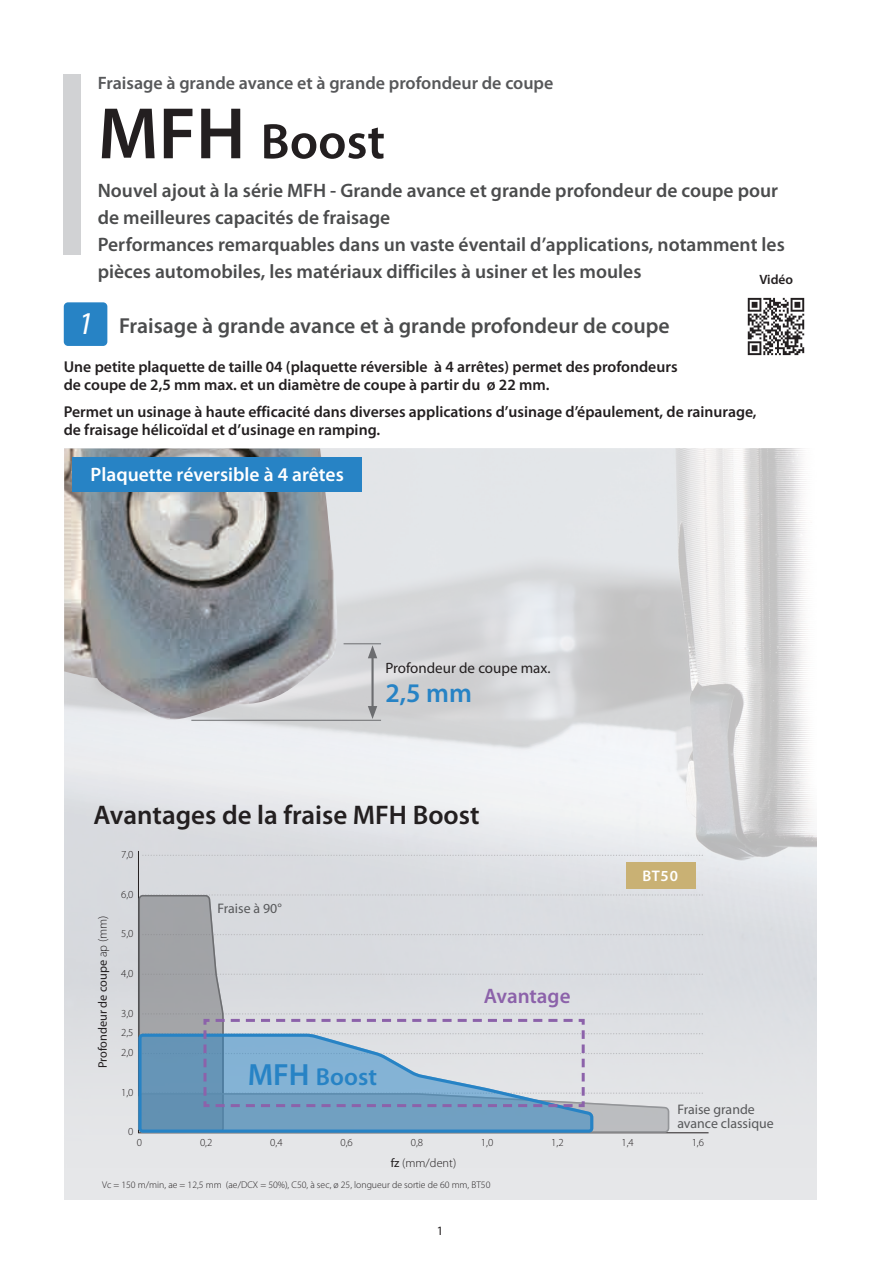
<style>
.page{position:relative;width:893px;height:1263px;background:#fff}
.page>*{position:absolute;margin:0;border:0;box-sizing:border-box;transform-origin:0 0}
.t1{font:600 50.25px "Myriad Pro";color:#231f20}
.t2{font:600 27px "Myriad Pro";color:#231f20}
.t3{font:600 27px "Myriad Pro";color:#2783c5}
.t4{font:600 24.6px "Myriad Pro";color:#2783c5}
.t5{font:600 21.75px "Myriad Pro";color:#4b4c4d}
.t6{font:600 21px "Myriad Pro";color:#8c62aa}
.t7{font:600 19.5px/27px "Myriad Pro";color:#4b4c4d}
.t8{font:600 19.5px "Myriad Pro";color:#fff}
.t9{font:600 18px "Myriad Pro";color:#57585a}
.t10{font:600 15.75px/18px "Myriad Pro";color:#231f20}
.t11{font:600 15.45px "Myriad Pro";color:#fff}
.t12{font:15px "Myriad Pro";color:#231f20}
.t13{font:13.8px/13.8px "Myriad Pro";color:#57585a}
.t14{font:600 13.5px "Myriad Pro";color:#231f20}
.t15{font:12.75px "Myriad Pro";color:#231f20}
.t16{font:12.3px "Myriad Pro";color:#231f20}
.t17{font:300 12.3px "Myriad Pro";color:#231f20}
.t18{font:300 10.8px "Myriad Pro";color:#231f20}
.t19{font:300 9.75px "Myriad Pro";color:#231f20}
.s1{font-size:73.5px}
.s2{font-weight:400;font-style:italic;font-size:31.95px;color:#fff}
.s3{font-weight:300}
.s4{font-size:30.75px}
.s5{font-weight:400}
</style>
<div class="page">
<img style="left:64px;top:448px;width:753px;height:749px">
<img style="left:64px;top:448px;width:281px;height:277px">
<hr style="left:371px;top:654px;width:3px;height:56px;background:#6c6d70">
<svg style="left:368px;top:645px;width:9px;height:13px"></svg>
<svg style="left:368px;top:706px;width:9px;height:13px"></svg>
<hr style="left:191px;top:720px;width:190px;height:1px;background:#6c6d70">
<hr style="left:344px;top:643px;width:37px;height:1px;background:#6c6d70">
<svg style="left:138px;top:851px;width:571px;height:282px;background:#dbdde1"></svg>
<svg style="left:143px;top:855px;width:561px;height:1px"></svg>
<div style="left:626px;top:862px;width:69px;height:26px;background:#c9b174"></div>
<svg style="left:138px;top:894px;width:566px;height:239px;background:#bac7d3"></svg>
<div style="left:73px;top:457px;width:289px;height:34px;background:#2783c5"></div>
<div style="left:64px;top:74px;width:17px;height:181px;background:#d1d2d4"></div>
<div style="left:64px;top:302px;width:43px;height:44px;background:#2783c5;border-radius:4px"></div>
<img style="left:747px;top:297px;width:58px;height:59px">
<p class="t9" style="left:98px;top:73px;width:457px">Fraisage à grande avance et à grande profondeur de coupe</p>
<h1 class="t1" style="left:98px;top:114px;width:289px"><span class="s1">MFH</span> Boost</h1>
<p class="t7" style="left:98px;top:177px;width:688px">Nouvel ajout à la série MFH - Grande avance et grande profondeur de coupe pour de meilleures capacités de fraisage<br>Performances remarquables dans un vaste éventail d’applications, notamment les pièces automobiles, les matériaux difficiles à usiner et les moules</p>
<h3 class="t5" style="left:78px;top:314px;width:593px"><span class="s2">1</span> Fraisage à grande avance et à grande profondeur de coupe</h3>
<p class="t14" style="left:759px;top:272px;width:35px">Vidéo</p>
<p class="t10" style="left:64px;top:358px;width:615px">Une petite plaquette de taille 04 (plaquette réversible à 4 arrêtes) permet des profondeurs de coupe de 2,5 mm max. et un diamètre de coupe à partir du ø 22 mm.</p>
<p class="t10" style="left:64px;top:403px;width:694px">Permet un usinage à haute efficacité dans diverses applications d’usinage d’épaulement, de rainurage, de fraisage hélicoïdal et d’usinage en ramping.</p>
<p class="t8" style="left:91px;top:463px;width:255px">Plaquette réversible à 4 arêtes</p>
<p class="t12" style="left:385px;top:659px;width:167px">Profondeur de coupe max.</p>
<h2 class="t3" style="left:385px;top:677px;width:88px">2,5 mm</h2>
<h2 class="t2" style="left:94px;top:800px;width:387px">Avantages de la fraise MFH Boost</h2>
<p class="t16" style="left:96px;top:1068px;width:154px;rotate:-90deg">Profondeur de coupe <span class="s3">ap (mm)</span></p>
<p class="t18" style="left:121px;top:848px;width:14px">7,0</p>
<p class="t18" style="left:121px;top:888px;width:14px">6,0</p>
<p class="t18" style="left:121px;top:928px;width:14px">5,0</p>
<p class="t18" style="left:121px;top:967px;width:14px">4,0</p>
<p class="t18" style="left:121px;top:1007px;width:14px">3,0</p>
<p class="t18" style="left:121px;top:1027px;width:14px">2,5</p>
<p class="t18" style="left:121px;top:1046px;width:14px">2,0</p>
<p class="t18" style="left:121px;top:1086px;width:14px">1,0</p>
<p class="t18" style="left:128px;top:1126px;width:7px">0</p>
<p class="t13" style="left:217px;top:902px;width:66px">Fraise à 90°</p>
<h3 class="t4" style="left:248px;top:1063px;width:131px"><span class="s4">MFH</span> Boost</h3>
<h3 class="t6" style="left:484px;top:984px;width:88px">Avantage</h3>
<p class="t11" style="left:642px;top:867px;width:37px">BT50</p>
<p class="t13" style="left:677px;top:1102px;width:98px">Fraise grande avance classique</p>
<p class="t18" style="left:137px;top:1136px;width:7px">0</p>
<p class="t18" style="left:200px;top:1136px;width:14px">0,2</p>
<p class="t18" style="left:270px;top:1136px;width:14px">0,4</p>
<p class="t18" style="left:340px;top:1136px;width:14px">0,6</p>
<p class="t18" style="left:411px;top:1136px;width:14px">0,8</p>
<p class="t18" style="left:481px;top:1136px;width:14px">1,0</p>
<p class="t18" style="left:551px;top:1136px;width:14px">1,2</p>
<p class="t18" style="left:621px;top:1136px;width:14px">1,4</p>
<p class="t18" style="left:692px;top:1136px;width:14px">1,6</p>
<p class="t17" style="left:391px;top:1156px;width:67px"><span class="s5">fz</span> (mm/dent)</p>
<p class="t19" style="left:102px;top:1179px;width:390px">Vc = 150 m/min, ae = 12,5 mm (ae/DCX = 50%), C50, à sec, ø 25, longueur de sortie de 60 mm, BT50</p>
<p class="t15" style="left:437px;top:1224px;width:8px">1</p>
</div>
